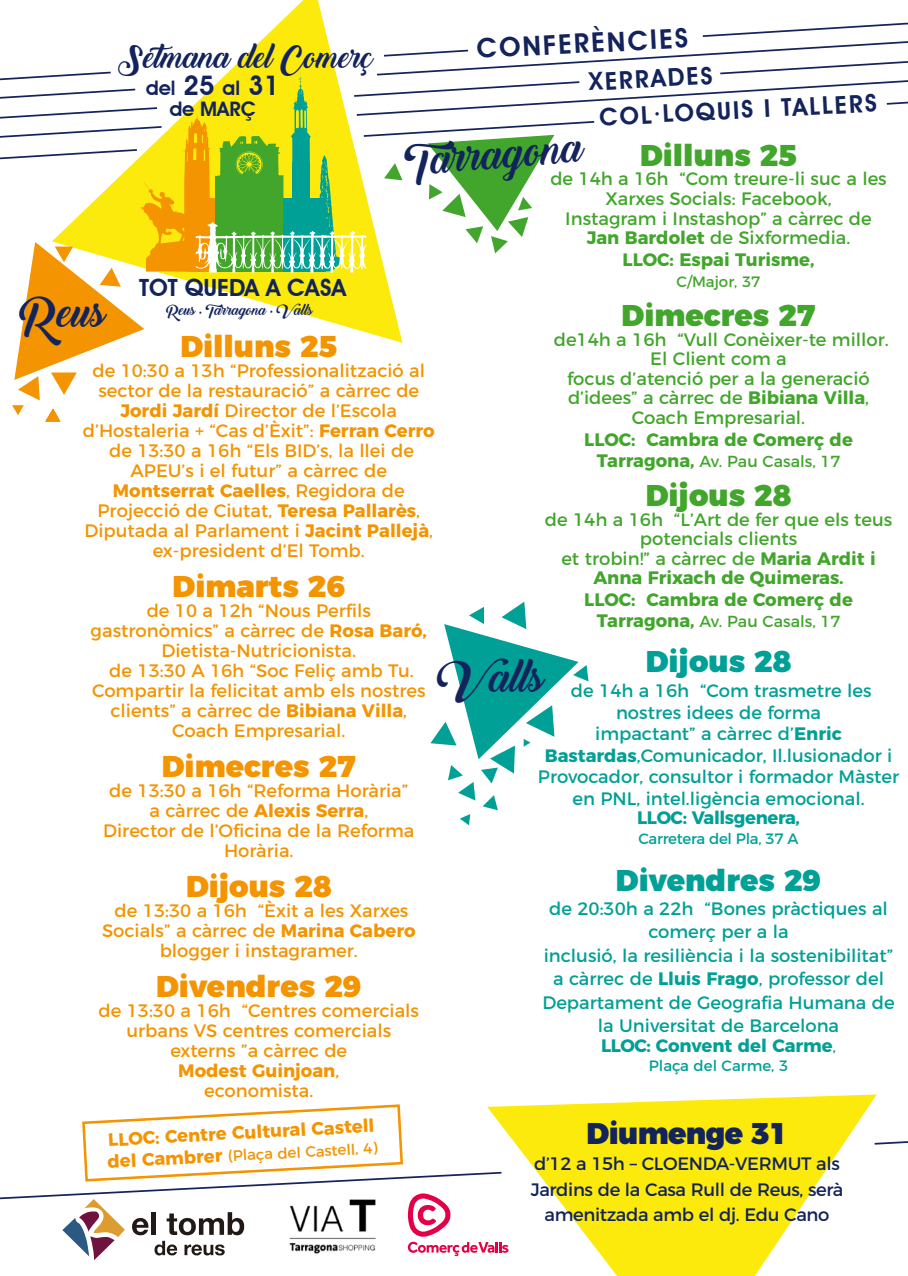
<style>
.page{position:relative;width:908px;height:1276px;background:#fff}
.page>*{position:absolute;margin:0;border:0;box-sizing:border-box;transform-origin:0 0}
.t1{font:40.8px "Backto Black Demo";color:#13235b}
.t2{font:30.5px "Backto Black Demo";color:#13235b}
.t3{font:900 30px "Montserrat";color:#f39400}
.t4{font:900 30px "Montserrat";color:#41a62b}
.t5{font:900 30px "Montserrat";color:#00a096}
.t6{font:900 30px "Montserrat";letter-spacing:-.02em;color:#13235b}
.t7{font:600 27px "Avant Garde IT Cby BT";color:#13235b}
.t8{font:600 24.5px/35.8px "Avant Garde IT Cby BT";color:#13235b}
.t9{font:600 23.7px "Avant Garde IT Cby BT";color:#13235b}
.t10{font:600 20px/20.8px "Avant Garde IT Cby BT";color:#13235b;text-align:center}
.t11{font:18px/20px "Montserrat";color:#f39400;text-align:center}
.t12{font:18px/21.5px "Montserrat";color:#00a096;text-align:center}
.t13{font:18px/19.5px "Montserrat";color:#41a62b;text-align:center}
.t14{font:18px/25.5px "Montserrat";letter-spacing:-.02em;color:#13235b;text-align:center}
.t15{font:700 18px "Montserrat";color:#41a62b}
.t16{font:700 18px "Montserrat";color:#f39400}
.t17{font:700 18px "Montserrat";color:#00a096}
.t18{font:700 18px "Montserrat";letter-spacing:-.02em;color:#00a096}
.t19{font:16px "Montserrat";color:#41a62b}
.t20{font:15px "Montserrat";color:#f39400}
.t21{font:15px "Montserrat";letter-spacing:-.02em;color:#00a096}
.t22{font:15px "Montserrat";color:#00a096}
.t23{font:15px "Montserrat";color:#41a62b}
.t24{font:13.8px "Backto Black Demo";color:#13235b}
.s1{font-size:26.9px}
.s2{font-weight:700}
.s3{font-weight:700;font-size:18px}
.s4{font-weight:400;font-size:15px}
.s5{font-family:"Amarillo"}
</style>
<div class="page">
<svg style="left:508px;top:1094px;width:368px;height:182px;fill:#fcea0d"></svg>
<svg style="left:872px;top:1138px;width:35px;height:7px"></svg>
<svg style="left:0;top:15px;width:907px;height:407px"></svg>
<svg style="left:430px;top:601px;width:158px;height:224px"></svg>
<svg style="left:0;top:1104px;width:508px;height:156px"></svg>
<h2 class="t2" style="left:118px;top:39px;width:256px">Setmana del Comerç</h2>
<p class="t10" style="left:146px;top:77px;width:135px">del <span class="s1">25</span> al <span class="s1">31 </span>de MARÇ</p>
<h3 class="t7" style="left:475px;top:33px;width:213px;rotate:-3deg">CONFERÈNCIES</h3>
<h3 class="t8" style="left:596px;top:63px;width:279px;text-indent:-9px;rotate:-3deg">XERRADES<br>COL·LOQUIS I TALLERS</h3>
<h1 class="t1" style="left:403px;top:139px;width:180px;rotate:-5deg">Tarragona</h1>
<h3 class="t4" style="left:639px;top:130px;width:158px">Dilluns 25</h3>
<p class="t13" style="left:550px;top:168px;width:338px">de 14h a 16h “Com treure-li suc a les<br>Xarxes Socials: Facebook,<br>Instagram i Instashop” a càrrec de<br><span class="s2">Jan Bardolet</span> de Sixformedia.</p>
<p class="t15" style="left:622px;top:244px;width:193px">LLOC: Espai Turisme,</p>
<p class="t23" style="left:676px;top:270px;width:85px">C/Major, 37</p>
<h3 class="t4" style="left:621px;top:290px;width:195px">Dimecres 27</h3>
<p class="t13" style="left:553px;top:328px;width:336px">de14h a 16h “Vull Conèixer-te millor.<br>El Client com a<br>focus d’atenció per a la generació d’idees” a càrrec de <span class="s2">Bibiana Villa</span>,<br>Coach Empresarial.</p>
<p class="t15" style="left:584px;top:424px;width:270px">LLOC: Cambra de Comerç de</p>
<p class="t19" style="left:596px;top:448px;width:245px"><span class="s3">Tarragona,</span> Av. Pau Casals, 17</p>
<h3 class="t4" style="left:645px;top:470px;width:147px">Dijous 28</h3>
<p class="t13" style="left:544px;top:508px;width:349px">de 14h a 16h “L’Art de fer que els teus potencials clients<br>et trobin!” a càrrec de <span class="s2">Maria Ardit i<br>Anna Frixach de Quimeras.</span></p>
<p class="t15" style="left:584px;top:585px;width:270px">LLOC: Cambra de Comerç de</p>
<p class="t19" style="left:596px;top:609px;width:245px"><span class="s3">Tarragona,</span> Av. Pau Casals, 17</p>
<h3 class="t5" style="left:645px;top:635px;width:147px">Dijous 28</h3>
<p class="t12" style="left:537px;top:678px;width:362px">de 14h a 16h “Com trasmetre les nostres idees de forma<br>impactant” a càrrec d’<span class="s2">Enric Bastardas</span>,Comunicador, Il.lusionador i Provocador, consultor i formador Màster en PNL, intel.ligència emocional.</p>
<p class="t18" style="left:636px;top:803px;width:164px">LLOC: Vallsgenera,</p>
<p class="t21" style="left:638px;top:826px;width:162px">Carretera del Pla, 37 A</p>
<h3 class="t5" style="left:615px;top:855px;width:207px">Divendres 29</h3>
<p class="t12" style="left:542px;top:895px;width:353px;line-height:23.5px">de 20:30h a 22h “Bones pràctiques al comerç per a la<br>inclusió, la resiliència i la sostenibilitat” a càrrec de <span class="s2">Lluis Frago</span>, professor del Departament de Geografia Humana de la Universitat de Barcelona</p>
<p class="t17" style="left:600px;top:1030px;width:236px">LLOC: Convent del Carme<span class="s4">,</span></p>
<p class="t22" style="left:648px;top:1054px;width:141px">Plaça del Carme, 3</p>
<h3 class="t9" style="left:139px;top:273px;width:208px">TOT QUEDA A CASA</h3>
<p class="t24" style="left:166px;top:303px;width:148px">Reus <span class="s5">·</span> Tarragona <span class="s5">·</span> Valls</p>
<h1 class="t1" style="left:19px;top:289px;width:88px">Reus</h1>
<h3 class="t3" style="left:180px;top:321px;width:158px">Dilluns 25</h3>
<p class="t11" style="left:83px;top:359px;width:353px">de 10:30 a 13h “Professionalització al sector de la restauració” a càrrec de <span class="s2">Jordi Jardí</span> Director de l’Escola d’Hostaleria + “Cas d’Èxit”: <span class="s2">Ferran Cerro </span>de 13:30 a 16h “Els BID’s, la llei de APEU’s i el futur” a càrrec de <span class="s2">Montserrat Caelles</span>, Regidora de Projecció de Ciutat, <span class="s2">Teresa Pallarès</span>, Diputada al Parlament i <span class="s2">Jacint Pallejà</span>, ex-president d’El Tomb.</p>
<h3 class="t3" style="left:172px;top:561px;width:174px">Dimarts 26</h3>
<p class="t11" style="left:91px;top:599px;width:337px">de 10 a 12h “Nous Perfils gastronòmics” a càrrec de <span class="s2">Rosa Baró,<br></span>Dietista-Nutricionista.<br>de 13:30 A 16h “Soc Feliç amb Tu.<br>Compartir la felicitat amb els nostres clients” a càrrec de <span class="s2">Bibiana Villa</span>,<br>Coach Empresarial.</p>
<h3 class="t3" style="left:162px;top:741px;width:195px">Dimecres 27</h3>
<p class="t11" style="left:103px;top:779px;width:312px">de 13:30 a 16h “Reforma Horària” a càrrec de <span class="s2">Alexis Serra</span>,<br>Director de l’Oficina de la Reforma<br>Horària.</p>
<h3 class="t3" style="left:186px;top:861px;width:147px">Dijous 28</h3>
<p class="t11" style="left:102px;top:899px;width:315px">de 13:30 a 16h “Èxit a les Xarxes<br>Socials” a càrrec de <span class="s2">Marina Cabero </span>blogger i instagramer.</p>
<h3 class="t3" style="left:156px;top:961px;width:207px">Divendres 29</h3>
<p class="t11" style="left:98px;top:999px;width:322px">de 13:30 a 16h “Centres comercials urbans VS centres comercials externs ”a càrrec de<br><span class="s2">Modest Guinjoan</span>,<br>economista.</p>
<h1 class="t1" style="left:437px;top:654px;width:108px">Valls</h1>
<p class="t16" style="left:107px;top:1124px;width:268px;rotate:-3deg">LLOC: Centre Cultural Castell</p>
<p class="t20" style="left:107px;top:1150px;width:271px;rotate:-3deg"><span class="s3">del Cambrer</span> (Plaça del Castell, 4)</p>
<h3 class="t6" style="left:586px;top:1108px;width:202px">Diumenge 31</h3>
<p class="t14" style="left:530px;top:1149px;width:314px">d’12 a 15h – CLOENDA-VERMUT als<br>Jardins de la Casa Rull de Reus, serà amenitzada amb el dj. Edu Cano</p>
</div>
